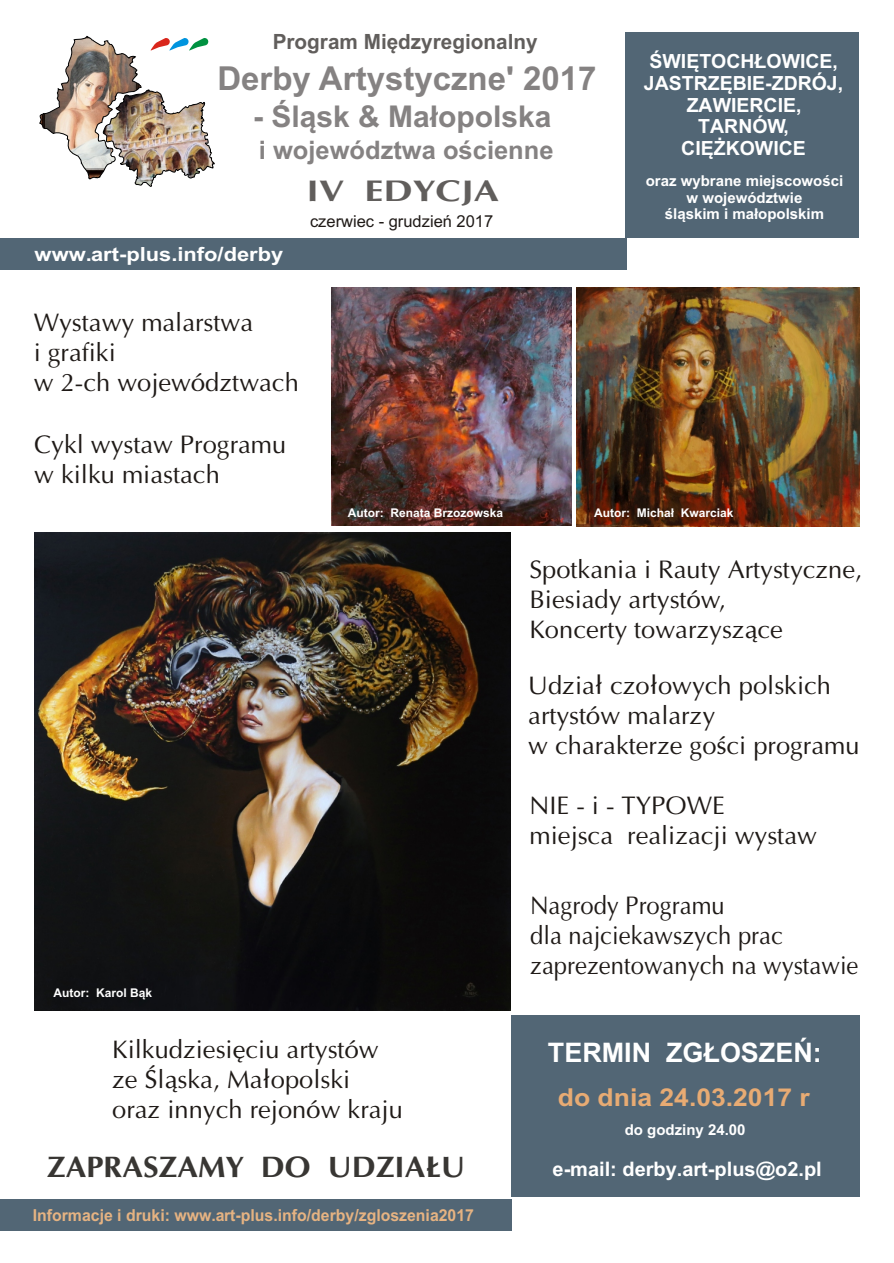
<style>
.page{position:relative;width:894px;height:1263px;background:#fff}
.page>*{position:absolute;margin:0;border:0;box-sizing:border-box;transform-origin:0 0}
.t1{font:700 33px "Arial CE";color:#858282}
.t2{font:700 30px "Arial CE";color:#858282}
.t3{font:700 30px "PL Ottawa";color:#615e5c;scale:1.26 1}
.t4{font:700 29.7px "PL Ottawa";color:#383633;scale:1.04 1}
.t5{font:700 27px "Arial CE";color:#fff}
.t6{font:25.5px/30px "PL Ottawa";color:#1f1a17}
.t7{font:25.5px/30px "PL Ottawa";color:#1f1a17;scale:.93 1}
.t8{font:700 25.5px "Arial CE";color:#858282}
.t9{font:700 24.75px "Arial CE";color:#e8ab73;scale:1.07 1}
.t10{font:700 21px "Arial CE";color:#615e5c}
.t11{font:700 19.95px "Arial CE";color:#fff}
.t12{font:700 19.5px/21.8px "Arial CE";color:#fff;text-align:center}
.t13{font:700 19.5px "Arial CE";color:#fff;scale:1.12 1}
.t14{font:700 16.5px "Arial CE";color:#e6b382;scale:.96 1}
.t15{font:16.5px "Arial CE";color:#1f1a17}
.t16{font:700 15px/16.8px "Arial CE";color:#fff;text-align:center}
.t17{font:700 12px "Arial CE";color:#fff}
</style>
<div class="page">
<div style="left:626px;top:32px;width:233px;height:205px;background:#526675"></div>
<img style="left:39px;top:36px;width:176px;height:151px">
<div style="left:0;top:239px;width:626px;height:31px;background:#526675"></div>
<img style="left:34px;top:533px;width:476px;height:477px">
<img style="left:331px;top:288px;width:240px;height:238px">
<img style="left:577px;top:287px;width:283px;height:239px">
<div style="left:511px;top:1016px;width:348px;height:181px;background:#526675"></div>
<div style="left:0;top:1199px;width:512px;height:31px;background:#526675"></div>
<p class="t10" style="left:273px;top:34px;width:266px">Program Miêdzyregionalny</p>
<p class="t1" style="left:217px;top:66px;width:381px">Derby Artystyczne' 2017</p>
<p class="t2" style="left:253px;top:105px;width:300px">- Œl¹sk &amp; Ma³opolska</p>
<p class="t8" style="left:259px;top:141px;width:296px">i województwa oœcienne</p>
<p class="t13" style="left:35px;top:246px;width:224px">www.art-plus.info/derby</p>
<p class="t3" style="left:307px;top:173px;width:154px">IV EDYCJA</p>
<p class="t15" style="left:310px;top:215px;width:185px">czerwiec - grudzieñ 2017</p>
<p class="t6" style="left:34px;top:307px;width:267px">Wystawy malarstwa<br>i grafiki<br>w 2-ch województwach</p>
<p class="t6" style="left:34px;top:429px;width:254px">Cykl wystaw Programu w kilku miastach</p>
<p class="t12" style="left:644px;top:52px;width:201px">ŒWIÊTOCH£OWICE,<br>JASTRZÊBIE-ZDRÓJ,<br>ZAWIERCIE,<br>TARNÓW,<br>CIÊ¯KOWICE</p>
<p class="t16" style="left:646px;top:174px;width:199px">oraz wybrane miejscowoœci w województwie<br>œl¹skim i ma³opolskim</p>
<p class="t17" style="left:348px;top:508px;width:157px">Autor: Renata Brzozowska</p>
<p class="t17" style="left:594px;top:508px;width:141px">Autor: Micha³ Kwarciak</p>
<p class="t6" style="left:529px;top:554px;width:334px">Spotkania i Rauty Artystyczne,<br>Biesiady artystów,<br>Koncerty towarzysz¹ce</p>
<p class="t6" style="left:528px;top:670px;width:333px">Udzia³ czo³owych polskich artystów malarzy<br>w charakterze goœci programu</p>
<p class="t6" style="left:530px;top:790px;width:289px">NIE - i - TYPOWE<br>miejsca realizacji wystaw</p>
<p class="t17" style="left:53px;top:989px;width:100px">Autor: Karol B¹k</p>
<p class="t6" style="left:112px;top:1034px;width:292px">Kilkudziesiêciu artystów ze Œl¹ska, Ma³opolski oraz innych rejonów kraju</p>
<p class="t4" style="left:47px;top:1149px;width:404px">ZAPRASZAMY DO UDZIA£U</p>
<p class="t14" style="left:33px;top:1209px;width:461px">Informacje i druki: www.art-plus.info/derby/zgloszenia2017</p>
<p class="t7" style="left:530px;top:890px;width:355px">Nagrody Programu<br>dla najciekawszych prac zaprezentowanych na wystawie</p>
<p class="t5" style="left:548px;top:1042px;width:275px">TERMIN ZG£OSZEÑ:</p>
<p class="t9" style="left:558px;top:1088px;width:237px">do dnia 24.03.2017 r</p>
<p class="t16" style="left:625px;top:1123px;width:122px">do godziny 24.00</p>
<p class="t11" style="left:553px;top:1161px;width:271px">e-mail: derby.art-plus@o2.pl</p>
</div>
